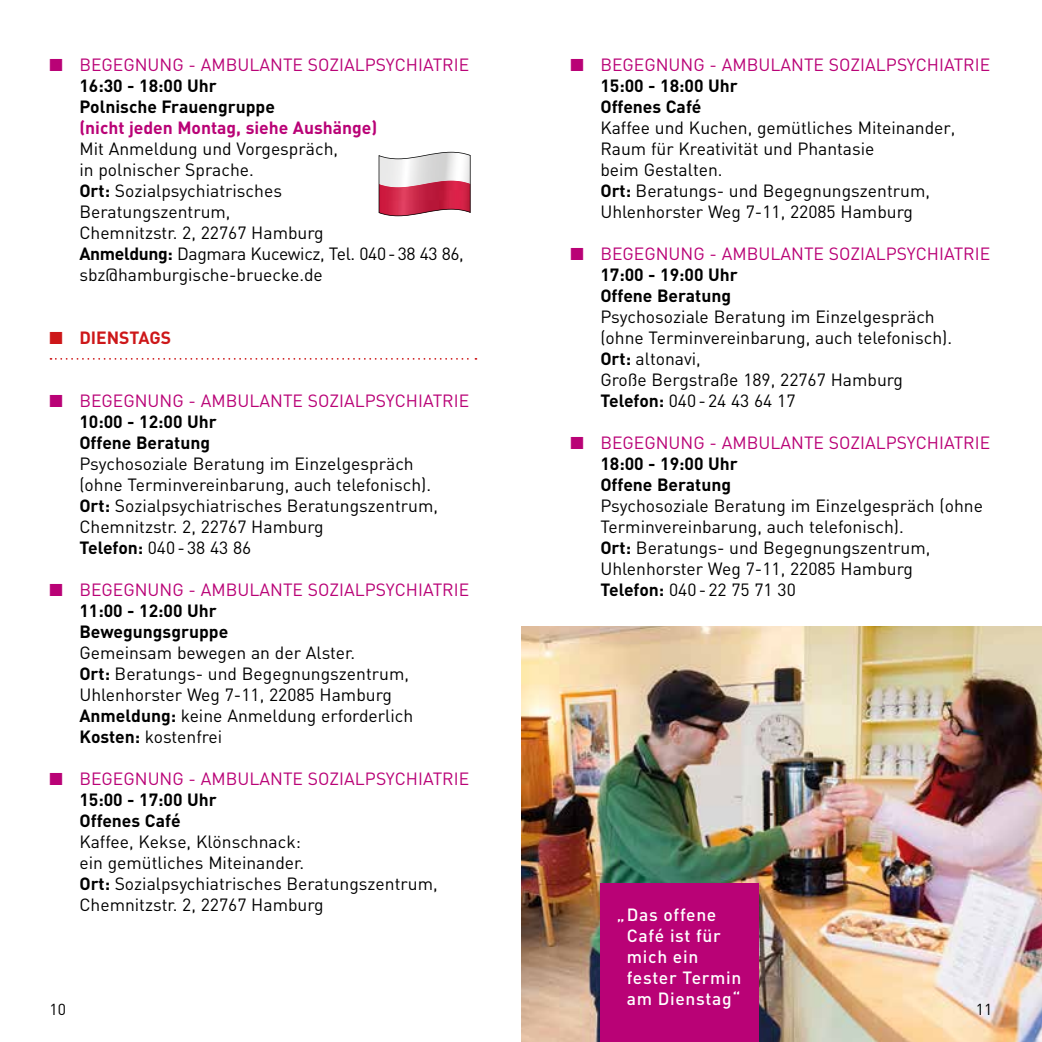
<style>
.page{position:relative;width:1042px;height:1042px;background:#fff}
.page>*{position:absolute;margin:0;border:0;box-sizing:border-box;transform-origin:0 0}
.t1{font:17.5px/21px "DIN";color:#000}
.t2{font:17.5px/21px "DIN";color:#b90276}
.t3{font:500 17.5px/21px "DIN";letter-spacing:.04em;color:#fff}
.t4{font:700 17.5px "DIN";color:#b90276}
.t5{font:700 17.5px "DIN";color:#cd1719}
.t6{font:15.75px "DIN";color:#000}
.s1{font-weight:700;color:#000}
.s2{font-weight:700}
</style>
<div class="page">
<img style="left:521px;top:626px;width:521px;height:416px">
<svg style="left:50px;top:358px;width:426px;height:2px"></svg>
<div style="left:600px;top:883px;width:159px;height:159px;background:#b90276"></div>
<svg style="left:379px;top:152px;width:91px;height:64px"></svg>
<p class="t2" style="left:79px;top:53px;width:391px;text-indent:-30px">■ BEGEGNUNG - AMBULANTE SOZIALPSYCHIATRIE<br><span class="s1">16:30 - 18:00 Uhr<br>Polnische Frauengruppe</span></p>
<p class="t4" style="left:79px;top:116px;width:299px">(nicht jeden Montag, siehe Aushänge)</p>
<p class="t1" style="left:79px;top:137px;width:386px">Mit Anmeldung und Vorgespräch,<br>in polnischer Sprache.<br><span class="s2">Ort:</span> Sozialpsychiatrisches<br>Beratungszentrum,<br>Chemnitzstr. 2, 22767 Hamburg<br><span class="s2">Anmeldung:</span> Dagmara Kucewicz, Tel. 040-38 43 86, sbz@hamburgische-bruecke.de</p>
<p class="t5" style="left:50px;top:326px;width:123px">■ DIENSTAGS</p>
<p class="t2" style="left:79px;top:389px;width:391px;text-indent:-30px">■ BEGEGNUNG - AMBULANTE SOZIALPSYCHIATRIE<br><span class="s1">10:00 - 12:00 Uhr<br>Offene Beratung</span></p>
<p class="t1" style="left:79px;top:452px;width:360px">Psychosoziale Beratung im Einzelgespräch (ohne Terminvereinbarung, auch telefonisch).<br><span class="s2">Ort:</span> Sozialpsychiatrisches Beratungszentrum, Chemnitzstr. 2, 22767 Hamburg<br><span class="s2">Telefon:</span> 040-38 43 86</p>
<p class="t2" style="left:79px;top:578px;width:391px;text-indent:-30px">■ BEGEGNUNG - AMBULANTE SOZIALPSYCHIATRIE<br><span class="s1">11:00 - 12:00 Uhr<br>Bewegungsgruppe</span></p>
<p class="t1" style="left:79px;top:641px;width:335px">Gemeinsam bewegen an der Alster.<br><span class="s2">Ort:</span> Beratungs- und Begegnungszentrum, Uhlenhorster Weg 7-11, 22085 Hamburg <span class="s2">Anmeldung:</span> keine Anmeldung erforderlich <span class="s2">Kosten:</span> kostenfrei</p>
<p class="t2" style="left:79px;top:767px;width:391px;text-indent:-30px">■ BEGEGNUNG - AMBULANTE SOZIALPSYCHIATRIE<br><span class="s1">15:00 - 17:00 Uhr<br>Offenes Café</span></p>
<p class="t1" style="left:79px;top:830px;width:360px">Kaffee, Kekse, Klönschnack:<br>ein gemütliches Miteinander.<br><span class="s2">Ort:</span> Sozialpsychiatrisches Beratungszentrum, Chemnitzstr. 2, 22767 Hamburg</p>
<p class="t6" style="left:50px;top:999px;width:18px">10</p>
<p class="t2" style="left:600px;top:53px;width:391px;text-indent:-30px">■ BEGEGNUNG - AMBULANTE SOZIALPSYCHIATRIE<br><span class="s1">15:00 - 18:00 Uhr<br>Offenes Café</span></p>
<p class="t1" style="left:600px;top:116px;width:357px">Kaffee und Kuchen, gemütliches Miteinander, Raum für Kreativität und Phantasie<br>beim Gestalten.<br><span class="s2">Ort:</span> Beratungs- und Begegnungszentrum, Uhlenhorster Weg 7-11, 22085 Hamburg</p>
<p class="t2" style="left:600px;top:242px;width:391px;text-indent:-30px">■ BEGEGNUNG - AMBULANTE SOZIALPSYCHIATRIE<br><span class="s1">17:00 - 19:00 Uhr<br>Offene Beratung</span></p>
<p class="t1" style="left:600px;top:305px;width:353px">Psychosoziale Beratung im Einzelgespräch (ohne Terminvereinbarung, auch telefonisch).<br><span class="s2">Ort:</span> altonavi,<br>Große Bergstraße 189, 22767 Hamburg <span class="s2">Telefon:</span> 040-24 43 64 17</p>
<p class="t2" style="left:600px;top:431px;width:391px;text-indent:-30px">■ BEGEGNUNG - AMBULANTE SOZIALPSYCHIATRIE<br><span class="s1">18:00 - 19:00 Uhr<br>Offene Beratung</span></p>
<p class="t1" style="left:600px;top:494px;width:384px">Psychosoziale Beratung im Einzelgespräch (ohne Terminvereinbarung, auch telefonisch).<br><span class="s2">Ort:</span> Beratungs- und Begegnungszentrum, Uhlenhorster Weg 7-11, 22085 Hamburg<br><span class="s2">Telefon:</span> 040-22 75 71 30</p>
<p class="t3" style="left:627px;top:903px;width:116px;text-indent:-10px">„Das offene<br>Café ist für mich ein fester Termin am Dienstag“</p>
<p class="t6" style="left:976px;top:999px;width:18px">11</p>
</div>
